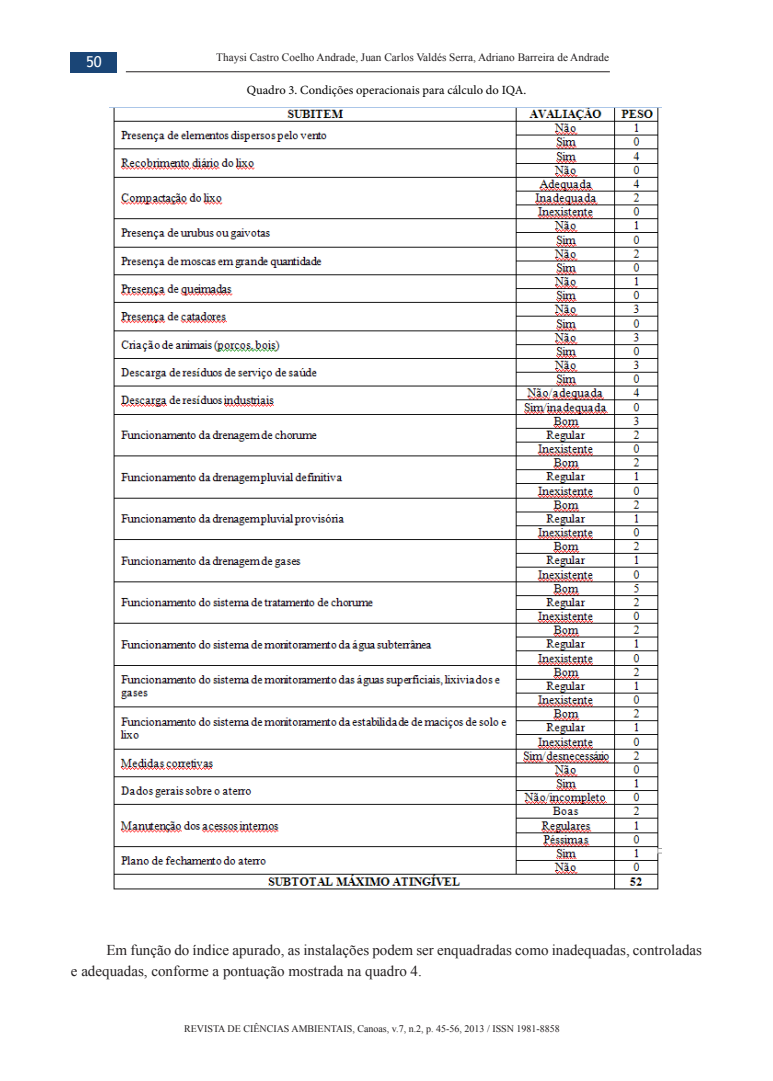
<style>
.page{position:relative;width:773px;height:1081px;background:#fff}
.page>*{position:absolute;margin:0;border:0;box-sizing:border-box;transform-origin:0 0}
.Corpo_Texto{font:15px/21.2px "Times New Roman";color:#231f20}
.t1{font:15px "Trebuchet MS";color:#fff}
.Gráficos_Tabelas{font:12.5px "Minion Pro";color:#000}
.t2{font:11.25px "Times New Roman";color:#231f20}
.t3{font:10px "Times New Roman";color:#231f20}
</style>
<div class="page">
<div style="left:71px;top:52px;width:46px;height:20px;background:#1a4576"></div>
<hr style="left:126px;top:71px;width:483px;height:1px;background:#231f20">
<img style="left:110px;top:107px;width:551px;height:783px">
<p class="t1" style="left:86px;top:53px;width:17px">50</p>
<p class="t2" style="left:216px;top:50px;width:394px">Thaysi Castro Coelho Andrade, Juan Carlos Valdés Serra, Adriano Barreira de Andrade</p>
<p class="Gráficos_Tabelas" style="left:247px;top:82px;width:281px">Quadro 3. Condições operacionais para cálculo do IQA.</p>
<p class="Corpo_Texto" style="left:71px;top:939px;width:632px;text-indent:35px">Em função do índice apurado, as instalações podem ser enquadradas como inadequadas, controladas e adequadas, conforme a pontuação mostrada na quadro 4.</p>
<p class="t3" style="left:184px;top:1022px;width:377px">REVISTA DE CIÊNCIAS AMBIENTAIS, Canoas, v.7, n.2, p. 45-56, 2013 / ISSN 1981-8858</p>
</div>
